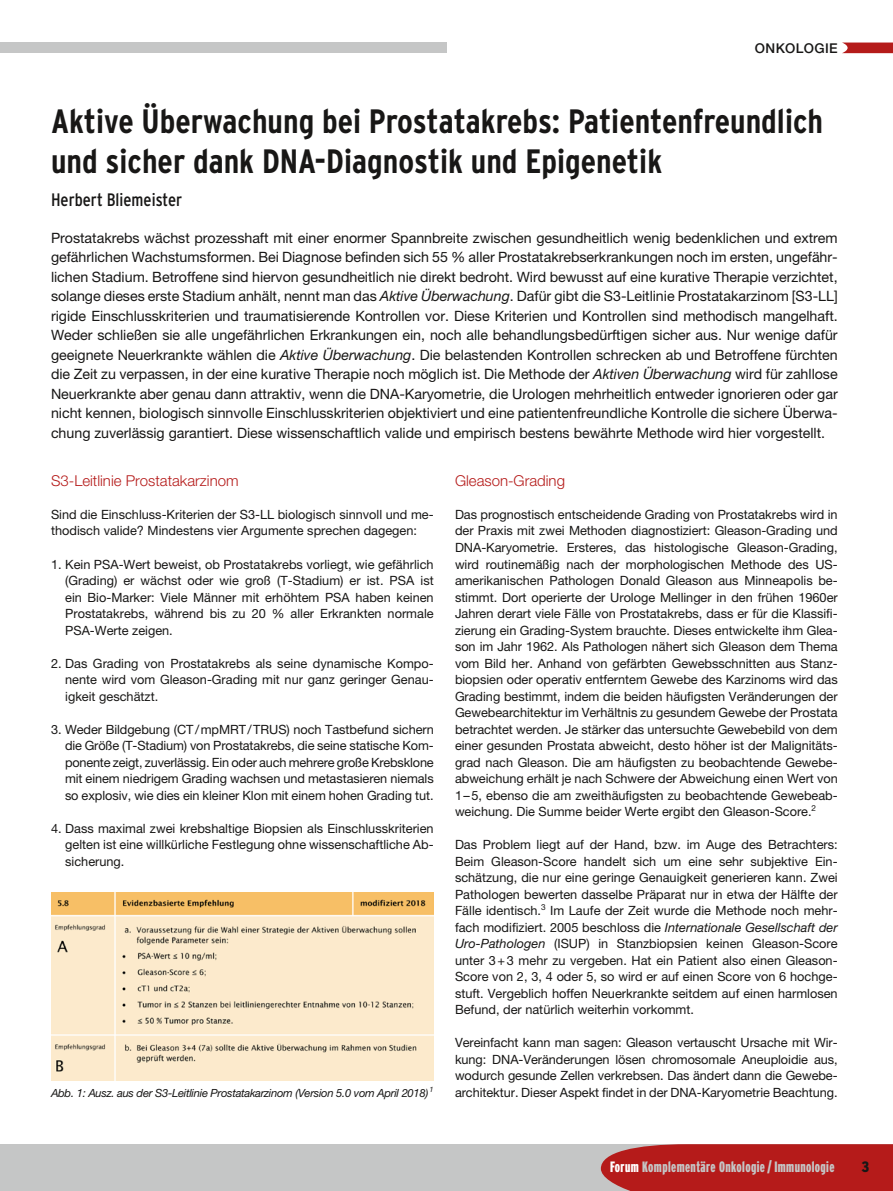
<style>
.page{position:relative;width:893px;height:1191px;background:#fff}
.page>*{position:absolute;margin:0;border:0;box-sizing:border-box;transform-origin:0 0}
.t1{font:700 condensed 33.75px/39px "Interstate";color:#181716}
.t2{font:condensed 18px "Interstate";color:#181716}
.t3{font:300 15px "Helvetica Neue";color:#b51b1a}
.t4{font:900 extra-condensed 15px "Interstate";letter-spacing:.025em;color:#c5c6c6}
.t5{font:900 condensed 15px "Interstate";color:#181716}
.t6{font:14.25px/19.5px "Helvetica Neue";color:#181716;text-align:justify}
.t7{font:500 13.5px "Helvetica Neue";letter-spacing:.025em;color:#181716}
.t8{font:12.75px/16.5px "Helvetica Neue";color:#181716;text-align:justify}
.t9{font:italic 11.25px "Helvetica Neue";letter-spacing:-.025em;color:#181716}
.s1{font-style:italic}
.s2{color:#fff}
</style>
<div class="page">
<svg style="left:842px;top:43px;width:51px;height:10px"></svg>
<div style="left:0;top:43px;width:446px;height:10px;background:#c5c6c6"></div>
<div style="left:0;top:1144px;width:893px;height:47px;background:#c5c6c6"></div>
<div style="left:601px;top:1144px;width:292px;height:47px;background:#b51b1a"></div>
<img style="left:51px;top:892px;width:383px;height:188px">
<p class="t7" style="left:755px;top:40px;width:84px">ONKOLOGIE</p>
<h1 class="t1" style="left:51px;top:102px;width:774px">Aktive Überwachung bei Prostatakrebs: Patientenfreundlich und sicher dank DNA-Diagnostik und Epigenetik</h1>
<h2 class="t2" style="left:51px;top:190px;width:133px">Herbert Bliemeister</h2>
<p class="t6" style="left:51px;top:228px;width:788px">Prostatakrebs wächst prozesshaft mit einer enormer Spannbreite zwischen gesundheitlich wenig bedenklichen und extrem gefährlichen Wachstumsformen. Bei Diagnose befinden sich 55 % aller Prostatakrebserkrankungen noch im ersten, ungefähr&shy;lichen Stadium. Betroffene sind hiervon gesundheitlich nie direkt bedroht. Wird bewusst auf eine kurative Therapie verzichtet, solange dieses erste Stadium anhält, nennt man das <span class="s1">Aktive Überwachung</span>. Dafür gibt die S3-Leitlinie Prostatakarzinom [S3-LL] rigide Einschlusskriterien und traumatisierende Kontrollen vor. Diese Kriterien und Kontrollen sind methodisch mangelhaft.<br>Weder schließen sie alle ungefährlichen Erkrankungen ein, noch alle behandlungsbedürftigen sicher aus. Nur wenige dafür geeignete Neuerkrankte wählen die <span class="s1">Aktive Überwachung</span>. Die belastenden Kontrollen schrecken ab und Betroffene fürchten die Zeit zu verpassen, in der eine kurative Therapie noch möglich ist. Die Methode der <span class="s1">Aktiven Überwachung</span> wird für zahllose Neuerkrankte aber genau dann attraktiv, wenn die DNA-Karyometrie, die Urologen mehrheitlich entweder ignorieren oder gar nicht kennen, biologisch sinnvolle Einschlusskriterien objektiviert und eine patientenfreundliche Kontrolle die sichere Überwa&shy;chung zuverlässig garantiert. Diese wissenschaftlich valide und empirisch bestens bewährte Methode wird hier vorgestellt.</p>
<p class="t3" style="left:51px;top:471px;width:189px">S3-Leitlinie Prostatakarzinom</p>
<p class="t8" style="left:51px;top:506px;width:384px">Sind die Einschluss-Kriterien der S3-LL biologisch sinnvoll und me&shy;thodisch valide? Mindestens vier Argumente sprechen dagegen:</p>
<p class="t8" style="left:65px;top:555px;width:370px;text-indent:-14px">1. Kein PSA-Wert beweist, ob Prostatakrebs vorliegt, wie gefährlich (Grading) er wächst oder wie groß (T-Stadium) er ist. PSA ist ein Bio-Marker: Viele Männer mit erhöhtem PSA haben keinen Prostatakrebs, während bis zu 20 % aller Erkrankten normale PSA-Werte zeigen.</p>
<p class="t8" style="left:65px;top:654px;width:370px;text-indent:-14px">2. Das Grading von Prostatakrebs als seine dynamische Kompo&shy;nente wird vom Gleason-Grading mit nur ganz geringer Genau&shy;igkeit geschätzt.</p>
<p class="t8" style="left:65px;top:720px;width:370px;text-indent:-14px">3. Weder Bildgebung (CT/mpMRT/TRUS) noch Tastbefund sichern die Größe (T-Stadium) von Prostatakrebs, die seine statische Kom&shy;ponente zeigt, zuverlässig. Ein oder auch mehrere große Krebsklone mit einem niedrigem Grading wachsen und metastasieren niemals so explosiv, wie dies ein kleiner Klon mit einem hohen Grading tut.</p>
<p class="t8" style="left:65px;top:819px;width:370px;text-indent:-14px">4. Dass maximal zwei krebshaltige Biopsien als Einschlusskriterien gelten ist eine willkürliche Festlegung ohne wissenschaftliche Ab&shy;sicherung.</p>
<p class="t9" style="left:51px;top:1086px;width:384px">Abb. 1: Ausz. aus der S3-Leitlinie Prostatakarzinom (Version 5.0 vom April 2018)<sup>1</sup></p>
<p class="t3" style="left:455px;top:471px;width:112px">Gleason-Grading</p>
<p class="t8" style="left:455px;top:506px;width:384px">Das prognostisch entscheidende Grading von Prostatakrebs wird in der Praxis mit zwei Methoden diagnostiziert: Gleason-Grading und DNA-Karyometrie. Ersteres, das histologische Gleason-Grading, wird routinemäßig nach der morphologischen Methode des US&shy;amerikanischen Pathologen Donald Gleason aus Minneapolis be&shy;stimmt. Dort operierte der Urologe Mellinger in den frühen 1960er Jahren derart viele Fälle von Prostatakrebs, dass er für die Klassifi&shy;zierung ein Grading-System brauchte. Dieses entwickelte ihm Glea&shy;son im Jahr 1962. Als Pathologen nähert sich Gleason dem Thema vom Bild her. Anhand von gefärbten Gewebsschnitten aus Stanz&shy;biopsien oder operativ entferntem Gewebe des Karzinoms wird das Grading bestimmt, indem die beiden häufigsten Veränderungen der Gewebearchitektur im Verhältnis zu gesundem Gewebe der Prostata betrachtet werden. Je stärker das untersuchte Gewebebild von dem einer gesunden Prostata abweicht, desto höher ist der Malignitäts&shy;grad nach Gleason. Die am häufigsten zu beobachtende Gewebe&shy;abweichung erhält je nach Schwere der Abweichung einen Wert von 1–5, ebenso die am zweithäufigsten zu beobachtende Gewebeab&shy;weichung. Die Summe beider Werte ergibt den Gleason-Score.<sup>2</sup></p>
<p class="t8" style="left:455px;top:836px;width:384px">Das Problem liegt auf der Hand, bzw. im Auge des Betrachters:<br>Beim Gleason-Score handelt sich um eine sehr subjektive Ein&shy;schätzung, die nur eine geringe Genauigkeit generieren kann. Zwei Pathologen bewerten dasselbe Präparat nur in etwa der Hälfte der Fälle identisch.<sup>3</sup> Im Laufe der Zeit wurde die Methode noch mehr&shy;fach modifiziert. 2005 beschloss die <span class="s1">Internationale Gesellschaft der Uro-Pathologen</span> (ISUP) in Stanzbiopsien keinen Gleason-Score unter 3+3 mehr zu vergeben. Hat ein Patient also einen Gleason-Score von 2, 3, 4 oder 5, so wird er auf einen Score von 6 hochge&shy;stuft. Vergeblich hoffen Neuerkrankte seitdem auf einen harmlosen Befund, der natürlich weiterhin vorkommt.</p>
<p class="t8" style="left:455px;top:1034px;width:384px">Vereinfacht kann man sagen: Gleason vertauscht Ursache mit Wir&shy;kung: DNA-Veränderungen lösen chromosomale Aneuploidie aus, wodurch gesunde Zellen verkrebsen. Das ändert dann die Gewebe&shy;architektur. Dieser Aspekt findet in der DNA-Karyometrie Beachtung.</p>
<p class="t4" style="left:610px;top:1158px;width:226px"><span class="s2">Forum</span> Komplementäre Onkologie / Immunologie</p>
<p class="t5" style="left:861px;top:1158px;width:9px">3</p>
</div>
